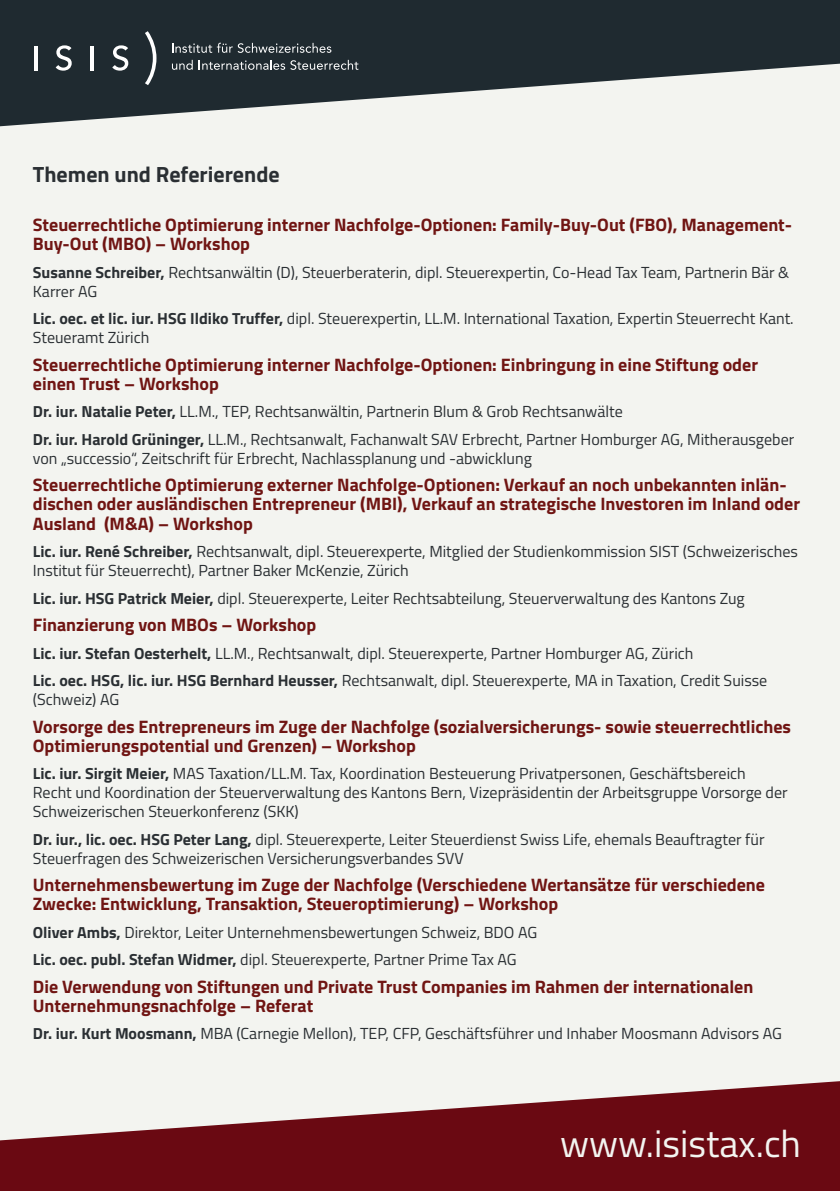
<style>
.page{position:relative;width:840px;height:1191px;background:#fff}
.page>*{position:absolute;margin:0;border:0;box-sizing:border-box;transform-origin:0 0}
.t1{font:38px "Titillium Web";color:#f3f4f0}
.t2{font:700 22px "Titillium Web";color:#2a2f33}
.t3{font:700 18px/19px "Titillium Web";color:#701513}
.t4{font:16px/19px "Titillium Web";color:#2a2f33}
.s1{font-weight:700}
</style>
<div class="page">
<div style="left:0;top:0;width:839px;height:1191px;background:#f3f4f0"></div>
<svg style="left:0;top:1081px;width:839px;height:110px;fill:#6a0912"></svg>
<svg style="left:0;top:0;width:839px;height:126px;fill:#1f2a30"></svg>
<hr style="left:34px;top:46px;width:3px;height:24px;background:#fff">
<svg style="left:56px;top:45px;width:16px;height:26px"></svg>
<hr style="left:91px;top:46px;width:3px;height:24px;background:#fff">
<svg style="left:112px;top:45px;width:16px;height:26px"></svg>
<svg style="left:145px;top:31px;width:11px;height:54px"></svg>
<svg style="left:172px;top:43px;width:159px;height:10px"></svg>
<svg style="left:172px;top:60px;width:21px;height:10px"></svg>
<svg style="left:199px;top:60px;width:159px;height:10px"></svg>
<h2 class="t2" style="left:33px;top:157px;width:248px">Themen und Referierende</h2>
<p class="t3" style="left:33px;top:215px;width:760px">Steuerrechtliche Optimierung interner Nachfolge-Optionen: Family-Buy-Out (FBO), Management-<br>Buy-Out (MBO) – Workshop</p>
<p class="t4" style="left:33px;top:262px;width:757px"><span class="s1">Susanne Schreiber,</span> Rechtsanwältin (D), Steuerberaterin, dipl. Steuerexpertin, Co-Head Tax Team, Partnerin Bär &amp;<br>Karrer AG</p>
<p class="t4" style="left:33px;top:308px;width:762px"><span class="s1">Lic. oec. et lic. iur. HSG Ildiko Truffer,</span> dipl. Steuerexpertin, LL.M. International Taxation, Expertin Steuerrecht Kant.<br>Steueramt Zürich</p>
<p class="t3" style="left:33px;top:354px;width:726px">Steuerrechtliche Optimierung interner Nachfolge-Optionen: Einbringung in eine Stiftung oder einen Trust – Workshop</p>
<p class="t4" style="left:33px;top:397px;width:762px;line-height:27.6px"><span class="s1">Dr. iur. Natalie Peter,</span> LL.M., TEP, Rechtsanwältin, Partnerin Blum &amp; Grob Rechtsanwälte<br><span class="s1">Dr. iur. Harold Grüninger,</span> LL.M., Rechtsanwalt, Fachanwalt SAV Erbrecht, Partner Homburger AG, Mitherausgeber</p>
<p class="t4" style="left:33px;top:448px;width:500px">von „successio“, Zeitschrift für Erbrecht, Nachlassplanung und -abwicklung</p>
<p class="t3" style="left:33px;top:475px;width:768px">Steuerrechtliche Optimierung externer Nachfolge-Optionen: Verkauf an noch unbekannten inlän&shy;dischen oder ausländischen Entrepreneur (MBI), Verkauf an strategische Investoren im Inland oder<br>Ausland (M&amp;A) – Workshop</p>
<p class="t4" style="left:33px;top:541px;width:766px"><span class="s1">Lic. iur. René Schreiber,</span> Rechtsanwalt, dipl. Steuerexperte, Mitglied der Studienkommission SIST (Schweizerisches<br>Institut für Steuerrecht), Partner Baker McKenzie, Zürich</p>
<p class="t4" style="left:33px;top:587px;width:713px"><span class="s1">Lic. iur. HSG Patrick Meier,</span> dipl. Steuerexperte, Leiter Rechtsabteilung, Steuerverwaltung des Kantons Zug</p>
<p class="t3" style="left:33px;top:614px;width:285px">Finanzierung von MBOs – Workshop</p>
<p class="t4" style="left:33px;top:638px;width:735px;line-height:27.6px"><span class="s1">Lic. iur. Stefan Oesterhelt,</span> LL.M., Rechtsanwalt, dipl. Steuerexperte, Partner Homburger AG, Zürich<br><span class="s1">Lic. oec. HSG, lic. iur. HSG Bernhard Heusser,</span> Rechtsanwalt, dipl. Steuerexperte, MA in Taxation, Credit Suisse</p>
<p class="t4" style="left:33px;top:689px;width:88px">(Schweiz) AG</p>
<p class="t3" style="left:33px;top:716px;width:759px">Vorsorge des Entrepreneurs im Zuge der Nachfolge (sozialversicherungs- sowie steuerrechtliches<br>Optimierungspotential und Grenzen) – Workshop</p>
<p class="t4" style="left:33px;top:763px;width:755px"><span class="s1">Lic. iur. Sirgit Meier,</span> MAS Taxation/LL.M. Tax, Koordination Besteuerung Privatpersonen, Geschäftsbereich<br>Recht und Koordination der Steuerverwaltung des Kantons Bern, Vizepräsidentin der Arbeitsgruppe Vorsorge der<br>Schweizerischen Steuerkonferenz (SKK)</p>
<p class="t4" style="left:33px;top:828px;width:732px"><span class="s1">Dr. iur., lic. oec. HSG Peter Lang,</span> dipl. Steuerexperte, Leiter Steuerdienst Swiss Life, ehemals Beauftragter für<br>Steuerfragen des Schweizerischen Versicherungsverbandes SVV</p>
<p class="t3" style="left:33px;top:874px;width:733px">Unternehmensbewertung im Zuge der Nachfolge (Verschiedene Wertansätze für verschiedene<br>Zwecke: Entwicklung, Transaktion, Steueroptimierung) – Workshop</p>
<p class="t4" style="left:33px;top:917px;width:505px;line-height:27.6px"><span class="s1">Oliver Ambs,</span> Direktor, Leiter Unternehmensbewertungen Schweiz, BDO AG<br><span class="s1">Lic. oec. publ. Stefan Widmer,</span> dipl. Steuerexperte, Partner Prime Tax AG</p>
<p class="t3" style="left:33px;top:976px;width:721px">Die Verwendung von Stiftungen und Private Trust Companies im Rahmen der internationalen<br>Unternehmungsnachfolge – Referat</p>
<p class="t4" style="left:33px;top:1023px;width:750px"><span class="s1">Dr. iur. Kurt Moosmann,</span> MBA (Carnegie Mellon), TEP, CFP, Geschäftsführer und Inhaber Moosmann Advisors AG</p>
<h1 class="t1" style="left:559px;top:1115px;width:242px">www.isistax.ch</h1>
</div>
